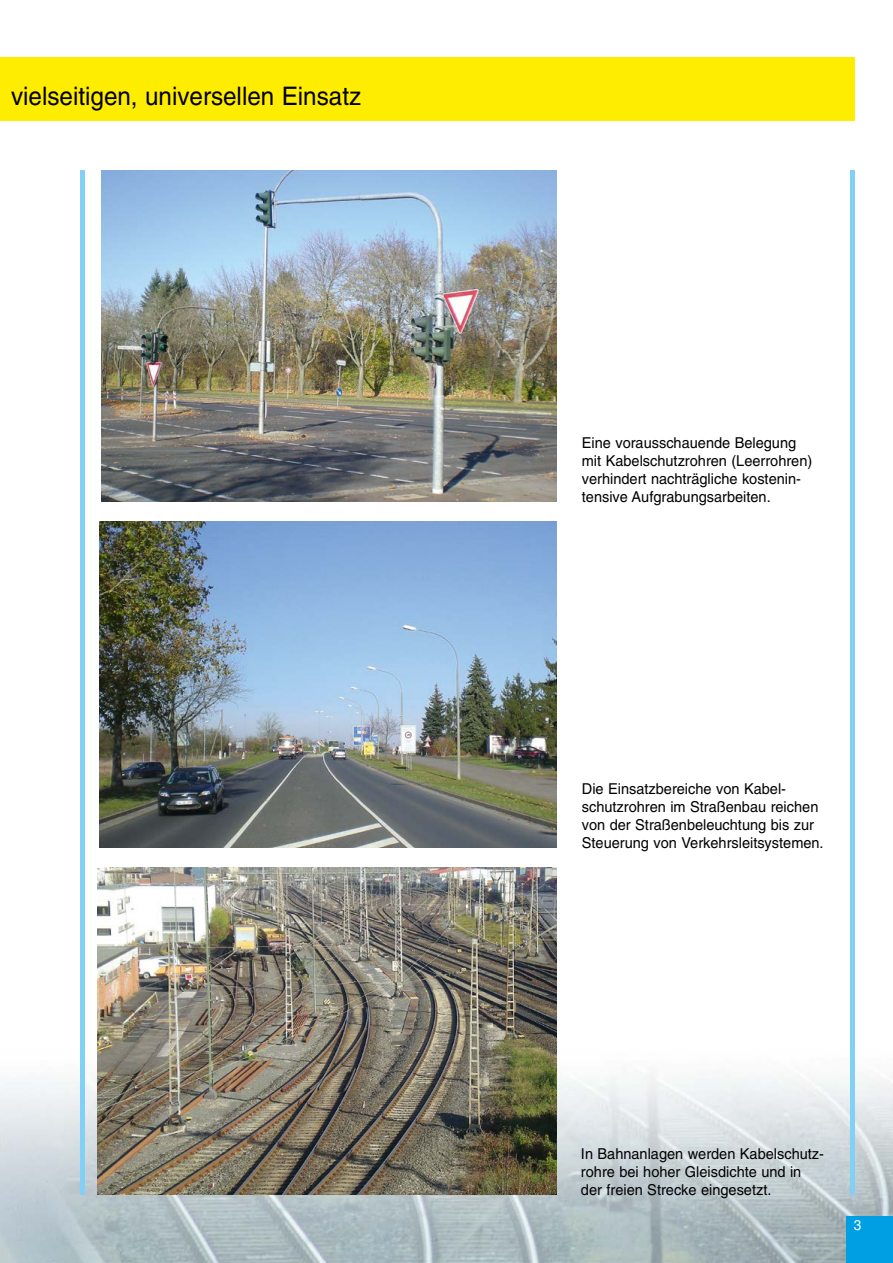
<style>
.page{position:relative;width:893px;height:1263px;background:#fff}
.page>*{position:absolute;margin:0;border:0;box-sizing:border-box;transform-origin:0 0}
.t1{font:25.5px "Helvetica";color:#000;scale:.95 1}
.t2{font:15px/18px "Helvetica";color:#000}
.t3{font:14.25px "Helvetica";color:#fff;scale:.95 1}
</style>
<div class="page">
<img style="left:0;top:913px;width:893px;height:350px">
<div style="left:850px;top:170px;width:5px;height:1025px;background:#82d0f5"></div>
<hr style="left:81px;top:170px;width:4px;height:1025px;background:#82d0f5">
<div style="left:846px;top:1216px;width:47px;height:47px;background:#009ee3"></div>
<div style="left:0;top:57px;width:855px;height:64px;background:#ffed00"></div>
<img style="left:102px;top:170px;width:455px;height:332px">
<img style="left:100px;top:521px;width:457px;height:327px">
<img style="left:98px;top:867px;width:459px;height:328px">
<h1 class="t1" style="left:11px;top:81px;width:370px">vielseitigen, universellen Einsatz</h1>
<p class="t2" style="left:582px;top:434px;width:232px">Eine vorausschauende Belegung mit Kabelschutzrohren (Leerrohren) verhindert nachträgliche kostenin&shy;tensive Aufgrabungsarbeiten.</p>
<p class="t2" style="left:582px;top:779px;width:243px">Die Einsatzbereiche von Kabel&shy;schutzrohren im Straßenbau reichen von der Straßenbeleuchtung bis zur Steuerung von Verkehrsleitsystemen.</p>
<p class="t2" style="left:581px;top:1145px;width:243px">In Bahnanlagen werden Kabelschutz&shy;rohre bei hoher Gleisdichte und in der freien Strecke eingesetzt.</p>
<p class="t3" style="left:854px;top:1217px;width:9px">3</p>
</div>
